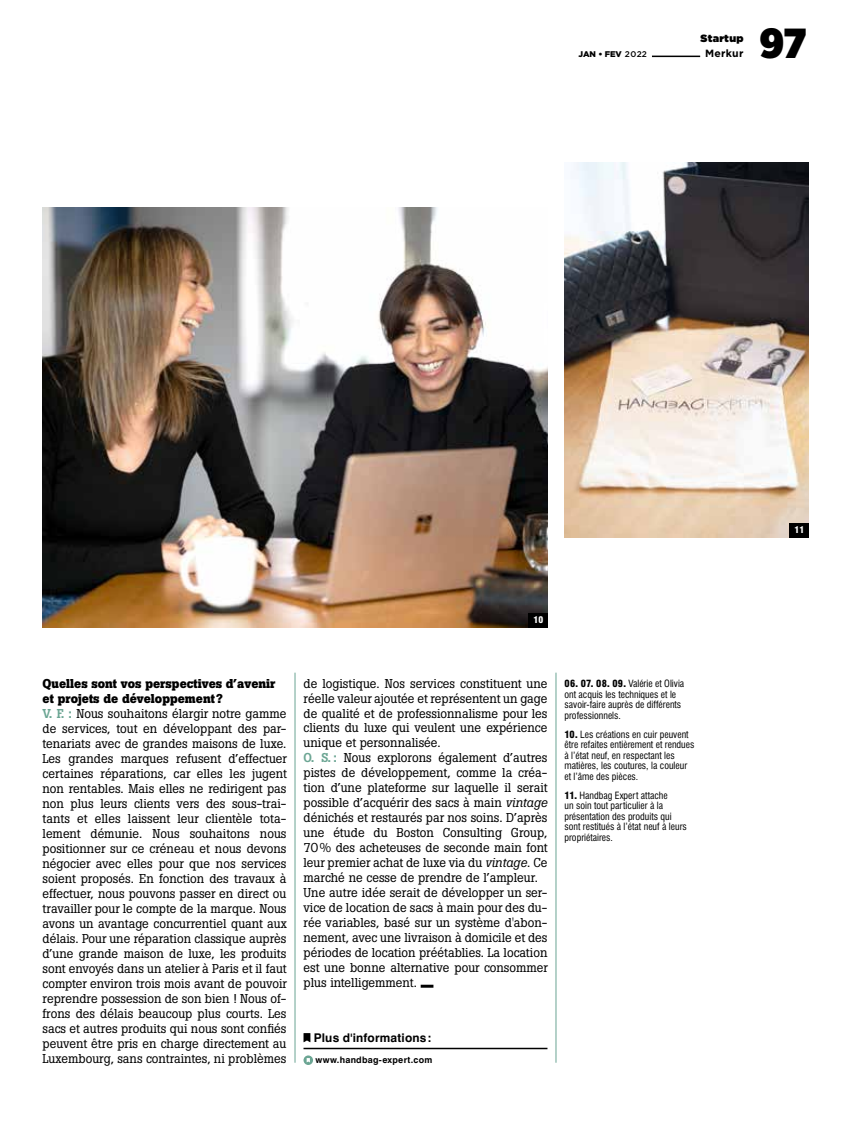
<style>
.page{position:relative;width:851px;height:1127px;background:#fff}
.page>*{position:absolute;margin:0;border:0;box-sizing:border-box;transform-origin:0 0}
.t1{font:900 42px "Gotham Narrow";color:#000}
.t2{font:12.75px/15px "Boton Pro";color:#000}
.t3{font:700 12px "Swiss 721 BT";letter-spacing:.015em;color:#000}
.t4{font:10.5px "Gotham Ultra";letter-spacing:.03em;color:#000}
.t5{font:700 10.5px "Gotham";letter-spacing:.025em;color:#000}
.t6{font:condensed 9.75px/10.5px "Swiss 721 BT";color:#000}
.t7{font:700 9px "Swiss 721 BT";letter-spacing:.025em;color:#000}
.t8{font:900 condensed 9px "Swiss 721 BT";color:#fff}
.t9{font:900 8.25px "Gotham";color:#000}
.s1{font-weight:500}
.s2{font-weight:700}
.s3{font-weight:500;color:#6ba593}
.s4{font-style:italic}
.s5{font-weight:900}
</style>
<div class="page">
<hr style="left:652px;top:56px;width:48px;height:1px;background:#000">
<svg style="left:420px;top:985px;width:13px;height:3px"></svg>
<hr style="left:294px;top:673px;width:1px;height:390px;background:#6ba593">
<hr style="left:555px;top:673px;width:1px;height:390px;background:#6ba593">
<hr style="left:303px;top:1048px;width:244px;height:1px;background:#000">
<svg style="left:303px;top:1033px;width:7px;height:9px"></svg>
<svg style="left:303px;top:1055px;width:10px;height:10px"></svg>
<svg style="left:306px;top:1058px;width:4px;height:4px"></svg>
<img style="left:564px;top:163px;width:244px;height:375px">
<img style="left:43px;top:207px;width:504px;height:420px">
<div style="left:528px;top:613px;width:19px;height:14px;background:#000"></div>
<div style="left:789px;top:523px;width:19px;height:15px;background:#000"></div>
<p class="t4" style="left:700px;top:33px;width:44px">Startup</p>
<p class="t9" style="left:578px;top:50px;width:70px">JAN • FEV <span class="s1">2022</span></p>
<p class="t5" style="left:705px;top:48px;width:40px">Merkur</p>
<h1 class="t1" style="left:759px;top:14px;width:48px">97</h1>
<p class="t8" style="left:533px;top:614px;width:11px">10</p>
<p class="t2" style="left:43px;top:676px;width:246px"><span class="s2">Quelles sont vos perspectives d’avenir et projets de développement?<br></span><span class="s3">V. F. :</span> Nous souhaitons élargir notre gamme de services, tout en développant des par&shy;tenariats avec de grandes maisons de luxe.<br>Les grandes marques refusent d’effectuer certaines réparations, car elles les jugent non rentables. Mais elles ne redirigent pas non plus leurs clients vers des sous-trai&shy;tants et elles laissent leur clientèle tota&shy;lement démunie. Nous souhaitons nous positionner sur ce créneau et nous devons négocier avec elles pour que nos services soient proposés. En fonction des travaux à effectuer, nous pouvons passer en direct ou travailler pour le compte de la marque. Nous avons un avantage concurrentiel quant aux délais. Pour une réparation classique auprès d’une grande maison de luxe, les produits sont envoyés dans un atelier à Paris et il faut compter environ trois mois avant de pouvoir reprendre possession de son bien ! Nous of&shy;frons des délais beaucoup plus courts. Les sacs et autres produits qui nous sont confiés peuvent être pris en charge directement au Luxembourg, sans contraintes, ni problèmes</p>
<p class="t2" style="left:303px;top:675px;width:246px">de logistique. Nos services constituent une réelle valeur ajoutée et représentent un gage de qualité et de professionnalisme pour les clients du luxe qui veulent une expérience unique et personnalisée.<br><span class="s3">O. S.:</span> Nous explorons également d’autres pistes de développement, comme la créa&shy;tion d’une plateforme sur laquelle il serait possible d’acquérir des sacs à main <span class="s4">vintage </span>dénichés et restaurés par nos soins. D’après une étude du Boston Consulting Group, 70% des acheteuses de seconde main font leur premier achat de luxe via du <span class="s4">vintage</span>. Ce marché ne cesse de prendre de l’ampleur.<br>Une autre idée serait de développer un ser&shy;vice de location de sacs à main pour des du&shy;rée variables, basé sur un système d'abon&shy;nement, avec une livraison à domicile et des périodes de location préétablies. La location est une bonne alternative pour consommer plus intelligemment.</p>
<p class="t6" style="left:564px;top:678px;width:121px"><span class="s5">06. 07. 08. 09.</span> Valérie et Olivia ont acquis les techniques et le savoir-faire auprès de différents professionnels.</p>
<p class="t6" style="left:564px;top:729px;width:131px"><span class="s5">10.</span> Les créations en cuir peuvent être refaites entièrement et rendues à l’état neuf, en respectant les matières, les coutures, la couleur et l’âme des pièces.</p>
<p class="t6" style="left:564px;top:790px;width:124px"><span class="s5">11.</span> Handbag Expert attache<br>un soin tout particulier à la présentation des produits qui sont restitués à l’état neuf à leurs propriétaires.</p>
<p class="t3" style="left:314px;top:1030px;width:119px">Plus d'informations:</p>
<p class="t7" style="left:315px;top:1054px;width:118px">www.handbag-expert.com</p>
<p class="t8" style="left:794px;top:525px;width:11px">11</p>
</div>
